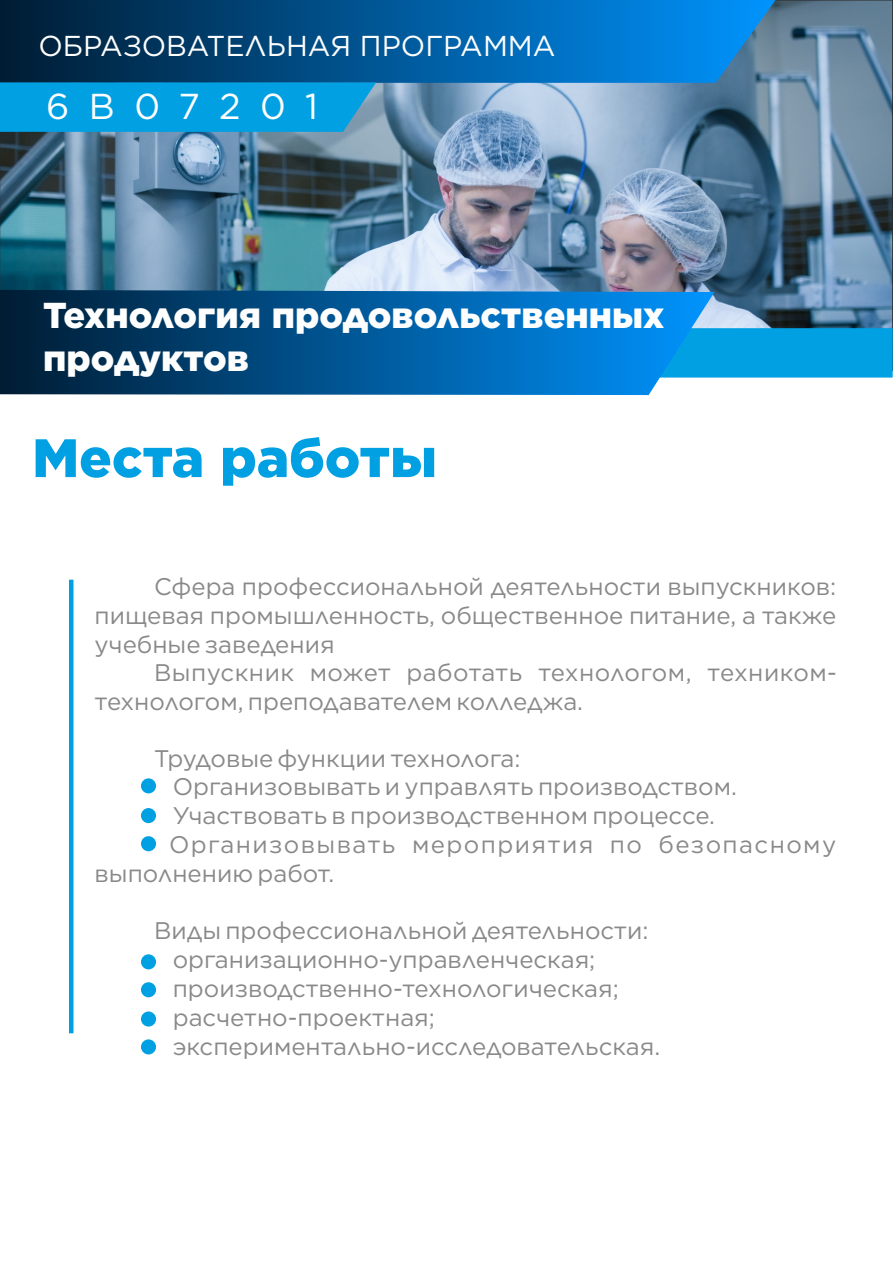
<style>
.page{position:relative;width:893px;height:1263px;background:#fff}
.page>*{position:absolute;margin:0;border:0;box-sizing:border-box;transform-origin:0 0}
.t1{font:900 54px "Gotham";color:#00a0e3}
.t2{font:900 36px/43.2px "Gotham";color:#fefefe}
.t3{font:36px "Gotham";letter-spacing:.54em;color:#fefefe}
.t4{font:28.8px "Gotham";color:#fefefe}
.t5{font:24px/28.8px "Gotham";color:#898989}
.t6{font:24px/28.8px "Gotham";letter-spacing:.06em;color:#898989}
</style>
<div class="page">
<img style="left:2px;top:2px;width:889px;height:326px">
<svg style="left:0;top:0;width:775px;height:83px;background:#035794"></svg>
<div style="left:714px;top:328px;width:179px;height:50px;background:#00a0e3"></div>
<svg style="left:0;top:290px;width:714px;height:105px;background:#065a97"></svg>
<svg style="left:0;top:82px;width:376px;height:50px;background:#059fdf"></svg>
<hr style="left:69px;top:580px;width:4px;height:453px;background:#00a0e3">
<div style="left:141px;top:778px;width:15px;height:15px;background:#00a0e3;border-radius:50%"></div>
<div style="left:141px;top:808px;width:15px;height:15px;background:#00a0e3;border-radius:50%"></div>
<div style="left:141px;top:836px;width:15px;height:15px;background:#00a0e3;border-radius:50%"></div>
<div style="left:141px;top:954px;width:15px;height:15px;background:#00a0e3;border-radius:50%"></div>
<div style="left:141px;top:982px;width:15px;height:15px;background:#00a0e3;border-radius:50%"></div>
<div style="left:141px;top:1011px;width:15px;height:15px;background:#00a0e3;border-radius:50%"></div>
<div style="left:141px;top:1039px;width:15px;height:15px;background:#00a0e3;border-radius:50%"></div>
<p class="t4" style="left:39px;top:33px;width:519px">ОБРАЗОВАТЕЛЬНАЯ ПРОГРАММА</p>
<h2 class="t3" style="left:46px;top:90px;width:273px">6В07201</h2>
<h2 class="t2" style="left:43px;top:296px;width:623px">Технология продовольственных продуктов</h2>
<h1 class="t1" style="left:32px;top:434px;width:406px">Места работы</h1>
<p class="t5" style="left:95px;top:573px;width:743px;text-align:justify;text-indent:59px">Сфера профессиональной деятельности выпускников: пищевая промышленность, общественное питание, а также учебные заведения</p>
<p class="t5" style="left:95px;top:660px;width:744px;text-indent:59px">Выпускник может работать технологом, техником&shy;технологом, преподавателем колледжа.</p>
<p class="t5" style="left:154px;top:745px;width:368px">Трудовые функции технолога:</p>
<p class="t5" style="left:173px;top:774px;width:566px">Организовывать и управлять производством.</p>
<p class="t5" style="left:173px;top:802px;width:544px">Участвовать в производственном процессе.</p>
<p class="t6" style="left:95px;top:831px;width:743px;text-indent:75px">Организовывать мероприятия по безопасному выполнению работ.</p>
<p class="t5" style="left:154px;top:918px;width:496px">Виды профессиональной деятельности:</p>
<p class="t5" style="left:173px;top:946px;width:424px">организационно-управленческая;</p>
<p class="t5" style="left:173px;top:975px;width:448px">производственно-технологическая; расчетно-проектная;</p>
<p class="t5" style="left:173px;top:1033px;width:489px">экспериментально-исследовательская.</p>
</div>
